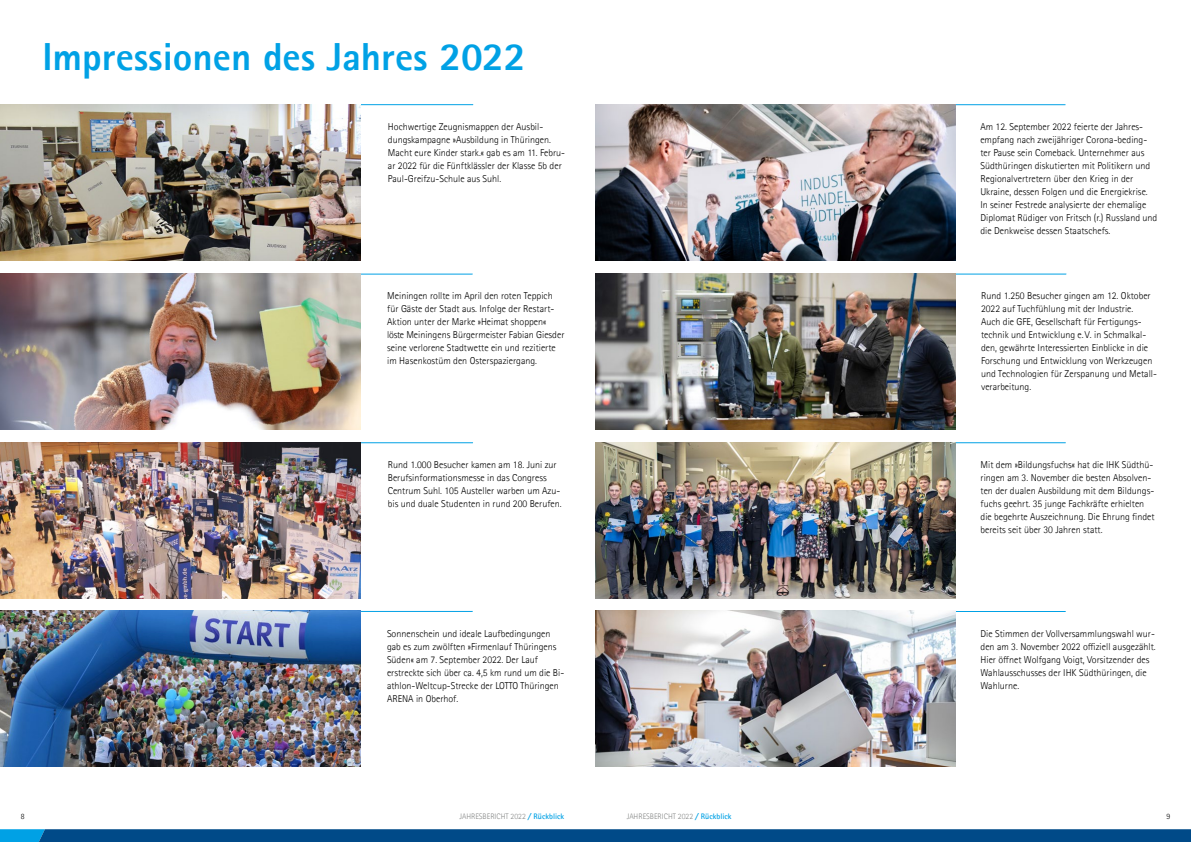
<style>
.page{position:relative;width:1191px;height:842px;background:#fff}
.page>*{position:absolute;margin:0;border:0;box-sizing:border-box;transform-origin:0 0}
.t1{font:800 39.2px "Rotis Sans Serif Pro";color:#00a1e5}
.t2{font:300 10px/13px "Rotis Sans Serif Pro";color:#000}
.t3{font:300 8px "Rotis Sans Serif Pro";color:#878988}
.t4{font:300 8px "Rotis Sans Serif Pro";color:#000}
.s1{font-weight:700;font-style:italic;color:#00a1e5}
.s2{font-weight:700;color:#00a1e5}
</style>
<div class="page">
<hr style="left:952px;top:104px;width:113px;height:1px;background:#00a1e5">
<hr style="left:953px;top:274px;width:113px;height:1px;background:#00a1e5">
<hr style="left:952px;top:442px;width:113px;height:1px;background:#00a1e5">
<hr style="left:952px;top:611px;width:113px;height:1px;background:#00a1e5">
<hr style="left:359px;top:274px;width:113px;height:1px;background:#00a1e5">
<hr style="left:359px;top:442px;width:114px;height:1px;background:#00a1e5">
<hr style="left:359px;top:611px;width:114px;height:1px;background:#00a1e5">
<hr style="left:360px;top:104px;width:113px;height:1px;background:#00a1e5">
<img style="left:0;top:104px;width:360px;height:156px">
<img style="left:0;top:274px;width:360px;height:155px">
<img style="left:0;top:442px;width:360px;height:156px">
<img style="left:0;top:611px;width:360px;height:156px">
<img style="left:595px;top:104px;width:360px;height:156px">
<img style="left:595px;top:274px;width:360px;height:155px">
<img style="left:595px;top:442px;width:360px;height:156px">
<img style="left:595px;top:611px;width:360px;height:156px">
<svg style="left:0;top:829px;width:1191px;height:13px"></svg>
<h1 class="t1" style="left:42px;top:32px;width:485px">Impressionen des Jahres 2022</h1>
<p class="t2" style="left:388px;top:120px;width:179px">Hochwertige Zeugnismappen der Ausbil&shy;dungskampagne »Ausbildung in Thüringen.<br>Macht eure Kinder stark.« gab es am 11. Febru&shy;ar 2022 für die Fünftklässler der Klasse 5b der Paul-Greifzu-Schule aus Suhl.</p>
<p class="t2" style="left:387px;top:289px;width:179px">Meiningen rollte im April den roten Teppich für Gäste der Stadt aus. Infolge der Restart-Aktion unter der Marke »Heimat shoppen« löste Meiningens Bürgermeister Fabian Giesder seine verlorene Stadtwette ein und rezitierte im Hasenkostüm den Osterspaziergang.</p>
<p class="t2" style="left:388px;top:458px;width:175px">Rund 1.000 Besucher kamen am 18. Juni zur Berufsinformationsmesse in das Congress Centrum Suhl. 105 Austeller warben um Azu&shy;bis und duale Studenten in rund 200 Berufen.</p>
<p class="t2" style="left:387px;top:627px;width:179px">Sonnenschein und ideale Laufbedingungen gab es zum zwölften »Firmenlauf Thüringens Süden« am 7. September 2022. Der Lauf erstreckte sich über ca. 4,5 km rund um die Bi&shy;athlon-Weltcup-Strecke der LOTTO Thüringen ARENA in Oberhof.</p>
<p class="t2" style="left:980px;top:120px;width:178px">Am 12. September 2022 feierte der Jahres&shy;empfang nach zweijähriger Corona-beding&shy;ter Pause sein Comeback. Unternehmer aus Südthüringen diskutierten mit Politikern und Regionalvertretern über den Krieg in der Ukraine, dessen Folgen und die Energiekrise.<br>In seiner Festrede analysierte der ehemalige Diplomat Rüdiger von Fritsch (r.) Russland und die Denkweise dessen Staatschefs.</p>
<p class="t2" style="left:981px;top:289px;width:177px">Rund 1.250 Besucher gingen am 12. Oktober 2022 auf Tuchfühlung mit der Industrie.<br>Auch die GFE, Gesellschaft für Fertigungs&shy;technik und Entwicklung e.V. in Schmalkal&shy;den, gewährte Interessierten Einblicke in die Forschung und Entwicklung von Werkzeugen und Technologien für Zerspanung und Metall&shy;verarbeitung.</p>
<p class="t2" style="left:980px;top:458px;width:176px">Mit dem »Bildungsfuchs« hat die IHK Südthü&shy;ringen am 3. November die besten Absolven&shy;ten der dualen Ausbildung mit dem Bildungs&shy;fuchs geehrt. 35 junge Fachkräfte erhielten die begehrte Auszeichnung. Die Ehrung findet bereits seit über 30 Jahren statt.</p>
<p class="t2" style="left:980px;top:627px;width:177px">Die Stimmen der Vollversammlungswahl wur&shy;den am 3. November 2022 offiziell ausgezählt.<br>Hier öffnet Wolfgang Voigt, Vorsitzender des Wahlausschusses der IHK Südthüringen, die Wahlurne.</p>
<p class="t4" style="left:21px;top:812px;width:5px">8</p>
<p class="t3" style="left:459px;top:812px;width:106px">JAHRESBERICHT 2022 <span class="s1">/</span> <span class="s2">Rückblick</span></p>
<p class="t3" style="left:626px;top:812px;width:106px">JAHRESBERICHT 2022 <span class="s1">/</span> <span class="s2">Rückblick</span></p>
<p class="t4" style="left:1166px;top:812px;width:5px">9</p>
</div>
